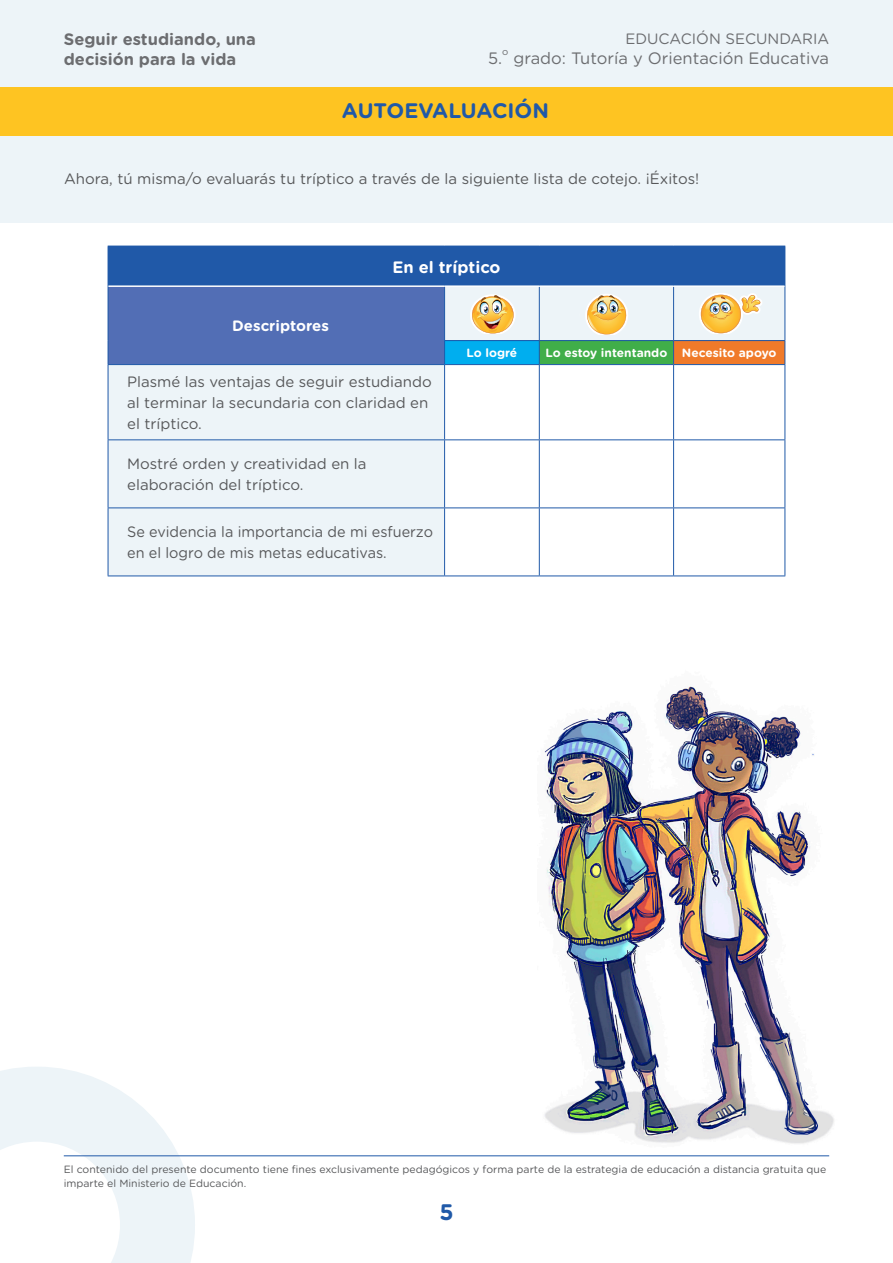
<style>
.page{position:relative;width:893px;height:1263px;background:#fff}
.page>*{position:absolute;margin:0;border:0;box-sizing:border-box;transform-origin:0 0}
.t1{font:700 22.5px "Gotham Rounded";color:#2059a8}
.Subtítulos{font:700 21px "Gotham Rounded";color:#2059a8}
.t2{font:700 16.5px/19.8px "Gotham Rounded";color:#6c6d70}
.t3{font:16.5px "Gotham Rounded";color:#6c6d70}
.Cuerpo_de_texto{font:700 16.5px "Gotham Rounded";color:#fff}
.Cuerpo_de_texto_alin{font:15px/21px "Gotham Rounded";color:#57585a}
.Cuerpo_de_texto-2{font:15px "Gotham Rounded";color:#57585a}
.Cuerpo_de_texto_alin-2{font:15px/21px "Gotham Rounded";color:#57585a;scale:.96 1}
.t4{font:15px "Gotham Rounded";color:#6c6d70}
.Cuerpo_de_texto_alin-3{font:700 15px "Gotham Rounded";color:#fff}
.Cuerpo_de_texto_alin-4{font:700 12px "Gotham Rounded";color:#fff}
.Pie_de_pagina_y_leye{font:10.5px/13.5px "Gotham Rounded";color:#57585a}
.t5{font:9.6px "Gotham Rounded";color:#6c6d70}
</style>
<div class="page">
<div style="left:0;top:0;width:893px;height:87px;background:#edf4f8"></div>
<svg style="left:0;top:1067px;width:195px;height:196px"></svg>
<div style="left:108px;top:246px;width:677px;height:40px;background:#2059a8"></div>
<svg style="left:109px;top:287px;width:676px;height:288px;background:#c7d3e7"></svg>
<div style="left:445px;top:341px;width:94px;height:24px;background:#00aeef"></div>
<div style="left:539px;top:341px;width:135px;height:24px;background:#40ae49"></div>
<div style="left:674px;top:341px;width:111px;height:24px;background:#f07a29"></div>
<svg style="left:445px;top:365px;width:340px;height:210px"></svg>
<svg style="left:444px;top:341px;width:1px;height:23px"></svg>
<svg style="left:539px;top:341px;width:1px;height:23px"></svg>
<svg style="left:673px;top:341px;width:1px;height:23px"></svg>
<svg style="left:785px;top:341px;width:1px;height:23px"></svg>
<hr style="left:108px;top:365px;width:1px;height:74px;background:#2059a8">
<hr style="left:445px;top:364px;width:94px;height:1px;background:#2059a8">
<hr style="left:444px;top:365px;width:1px;height:74px;background:#2059a8">
<hr style="left:539px;top:364px;width:135px;height:1px;background:#2059a8">
<hr style="left:539px;top:365px;width:1px;height:74px;background:#2059a8">
<hr style="left:674px;top:364px;width:111px;height:1px;background:#2059a8">
<hr style="left:673px;top:365px;width:1px;height:74px;background:#2059a8">
<hr style="left:785px;top:365px;width:1px;height:74px;background:#2059a8">
<hr style="left:108px;top:439px;width:337px;height:1px;background:#2059a8">
<hr style="left:108px;top:440px;width:1px;height:67px;background:#2059a8">
<hr style="left:445px;top:439px;width:94px;height:1px;background:#2059a8">
<hr style="left:444px;top:440px;width:1px;height:67px;background:#2059a8">
<hr style="left:539px;top:439px;width:135px;height:1px;background:#2059a8">
<hr style="left:539px;top:440px;width:1px;height:67px;background:#2059a8">
<hr style="left:674px;top:439px;width:111px;height:1px;background:#2059a8">
<hr style="left:673px;top:440px;width:1px;height:67px;background:#2059a8">
<hr style="left:785px;top:440px;width:1px;height:67px;background:#2059a8">
<hr style="left:108px;top:507px;width:337px;height:1px;background:#2059a8">
<hr style="left:108px;top:508px;width:1px;height:67px;background:#2059a8">
<hr style="left:445px;top:507px;width:94px;height:1px;background:#2059a8">
<hr style="left:444px;top:508px;width:1px;height:67px;background:#2059a8">
<hr style="left:539px;top:507px;width:135px;height:1px;background:#2059a8">
<hr style="left:539px;top:508px;width:1px;height:67px;background:#2059a8">
<hr style="left:674px;top:507px;width:111px;height:1px;background:#2059a8">
<hr style="left:673px;top:508px;width:1px;height:67px;background:#2059a8">
<hr style="left:785px;top:508px;width:1px;height:67px;background:#2059a8">
<hr style="left:108px;top:575px;width:337px;height:1px;background:#2059a8">
<hr style="left:445px;top:575px;width:94px;height:1px;background:#2059a8">
<hr style="left:539px;top:575px;width:135px;height:1px;background:#2059a8">
<hr style="left:674px;top:575px;width:111px;height:1px;background:#2059a8">
<hr style="left:444px;top:287px;width:1px;height:53px;background:#2059a8">
<hr style="left:539px;top:287px;width:1px;height:53px;background:#2059a8">
<hr style="left:673px;top:287px;width:1px;height:53px;background:#2059a8">
<hr style="left:108px;top:286px;width:1px;height:55px;background:#2059a8">
<svg style="left:108px;top:341px;width:1px;height:23px"></svg>
<hr style="left:108px;top:364px;width:337px;height:1px;background:#2059a8">
<hr style="left:785px;top:246px;width:1px;height:40px;background:#2059a8">
<hr style="left:785px;top:286px;width:1px;height:54px;background:#2059a8">
<hr style="left:444px;top:340px;width:95px;height:1px;background:#2059a8">
<hr style="left:539px;top:340px;width:135px;height:1px;background:#2059a8">
<hr style="left:674px;top:340px;width:111px;height:1px;background:#2059a8">
<hr style="left:108px;top:285px;width:337px;height:2px;background:#fff">
<hr style="left:445px;top:285px;width:94px;height:2px;background:#fff">
<hr style="left:539px;top:285px;width:135px;height:2px;background:#fff">
<hr style="left:674px;top:285px;width:111px;height:2px;background:#fff">
<svg style="left:470px;top:294px;width:46px;height:40px"></svg>
<svg style="left:585px;top:294px;width:43px;height:41px;background:#eacd8b"></svg>
<svg style="left:699px;top:293px;width:63px;height:41px;background:#edd39b"></svg>
<div style="left:0;top:109px;width:893px;height:114px;background:#edf4f8"></div>
<div style="left:0;top:87px;width:893px;height:48px;background:#fec422"></div>
<hr style="left:64px;top:1155px;width:765px;height:1px;background:#2059a8">
<img style="left:544px;top:686px;width:290px;height:458px">
<h3 class="t2" style="left:64px;top:28px;width:194px">Seguir estudiando, una decisión para la vida</h3>
<h3 class="t4" style="left:625px;top:28px;width:205px">EDUCACIÓN SECUNDARIA</h3>
<h3 class="t3" style="left:488px;top:47px;width:16px">5.</h3>
<p class="t5" style="left:502px;top:45px;width:8px">o</p>
<h3 class="t3" style="left:513px;top:47px;width:317px">grado: Tutoría y Orientación Educativa</h3>
<p class="Subtítulos" style="left:342px;top:95px;width:209px">AUTOEVALUACIÓN</p>
<p class="Cuerpo_de_texto-2" style="left:64px;top:168px;width:637px">Ahora, tú misma/o evaluarás tu tríptico a través de la siguiente lista de cotejo. ¡Éxitos!</p>
<p class="Cuerpo_de_texto_alin-3" style="left:232px;top:315px;width:98px">Descriptores</p>
<p class="Cuerpo_de_texto" style="left:392px;top:255px;width:110px">En el tríptico</p>
<p class="Cuerpo_de_texto_alin-4" style="left:467px;top:344px;width:52px">Lo logré</p>
<p class="Cuerpo_de_texto_alin-4" style="left:546px;top:344px;width:123px">Lo estoy intentando</p>
<p class="Cuerpo_de_texto_alin-4" style="left:682px;top:344px;width:96px">Necesito apoyo</p>
<p class="Cuerpo_de_texto_alin" style="left:127px;top:371px;width:306px">Plasmé las ventajas de seguir estudiando al terminar la secundaria con claridad en el tríptico.</p>
<p class="Cuerpo_de_texto_alin" style="left:127px;top:453px;width:241px">Mostré orden y creatividad en la elaboración del tríptico.</p>
<p class="Cuerpo_de_texto_alin-2" style="left:127px;top:521px;width:320px">Se evidencia la importancia de mi esfuerzo en el logro de mis metas educativas.</p>
<p class="Pie_de_pagina_y_leye" style="left:64px;top:1162px;width:764px">El contenido del presente documento tiene fines exclusivamente pedagógicos y forma parte de la estrategia de educación a distancia gratuita que imparte el Ministerio de Educación.</p>
<h1 class="t1" style="left:439px;top:1195px;width:16px">5</h1>
</div>
